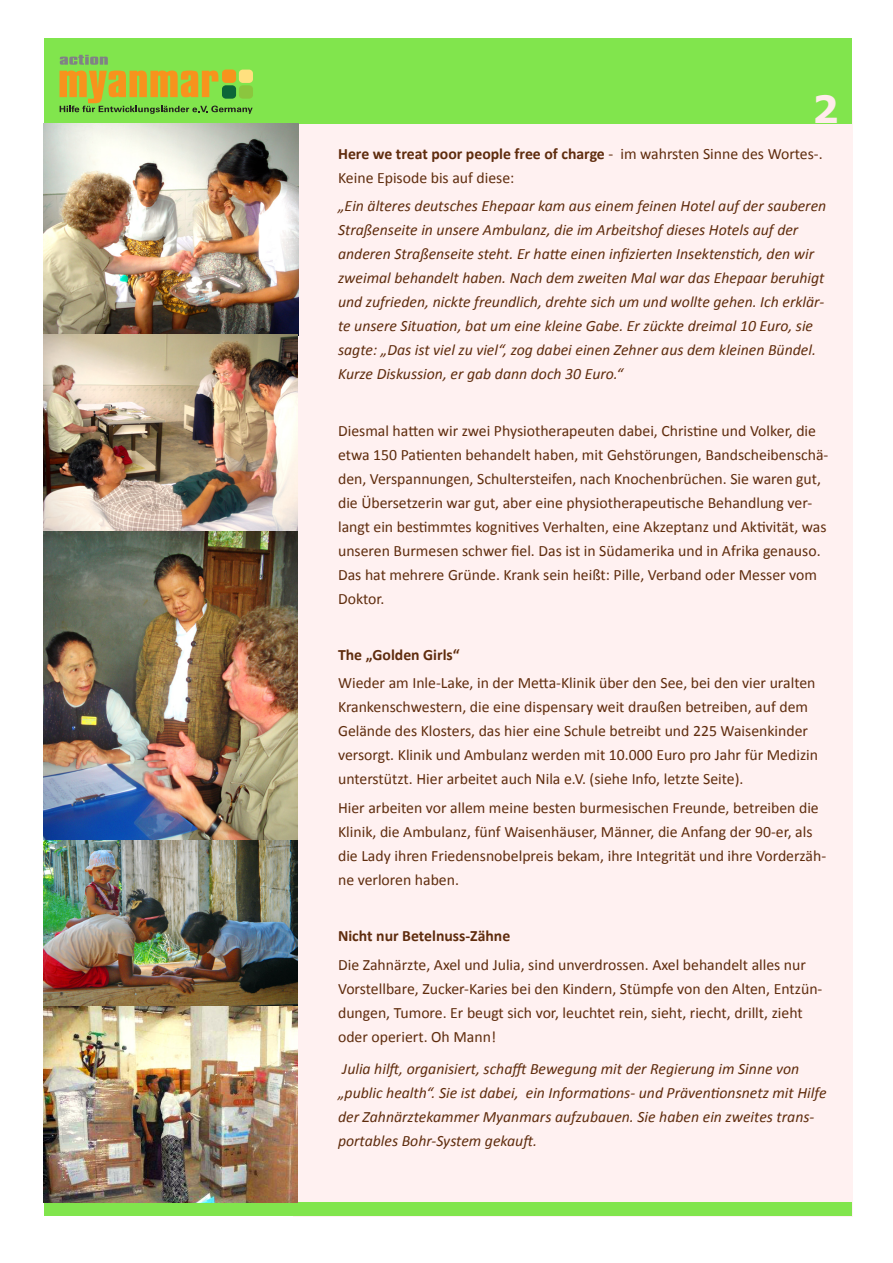
<style>
.page{position:relative;width:893px;height:1263px;background:#fff}
.page>*{position:absolute;margin:0;border:0;box-sizing:border-box;transform-origin:0 0}
.t1{font:700 37.5px "Verdana";color:#ffebec}
.t2{font:15.75px/24px "Calibri";color:#5f2c0d}
.t3{font:italic 15.75px/24px "Calibri";color:#5f2c0d}
.t4{font:700 15.75px "Calibri";color:#5f2c0d}
.s1{font-weight:700}
</style>
<div class="page">
<div style="left:294px;top:110px;width:559px;height:1106px;background:#ffebec"></div>
<div style="left:44px;top:38px;width:808px;height:85px;background:#81e54d"></div>
<div style="left:44px;top:1203px;width:808px;height:13px;background:#81e54d"></div>
<div style="left:239px;top:70px;width:14px;height:13px;background:#ffe07f;border-radius:4px"></div>
<div style="left:222px;top:70px;width:14px;height:13px;background:#f7931d;border-radius:4px"></div>
<svg style="left:60px;top:71px;width:193px;height:43px"></svg>
<svg style="left:60px;top:55px;width:48px;height:10px"></svg>
<img style="left:44px;top:123px;width:254px;height:1080px">
<p class="t1" style="left:812px;top:83px;width:28px">2</p>
<p class="t2" style="left:338px;top:142px;width:486px"><span class="s1">Here we treat poor people free of charge</span> - im wahrsten Sinne des Wortes-.<br>Keine Episode bis auf diese:</p>
<p class="t3" style="left:338px;top:193px;width:490px">„Ein älteres deutsches Ehepaar kam aus einem feinen Hotel auf der sauberen Straßenseite in unsere Ambulanz, die im Arbeitshof dieses Hotels auf der anderen Straßenseite steht. Er hatte einen infizierten Insektenstich, den wir zweimal behandelt haben. Nach dem zweiten Mal war das Ehepaar beruhigt und zufrieden, nickte freundlich, drehte sich um und wollte gehen. Ich erklär&shy;te unsere Situation, bat um eine kleine Gabe. Er zückte dreimal 10 Euro, sie sagte: „Das ist viel zu viel“, zog dabei einen Zehner aus dem kleinen Bündel.<br>Kurze Diskussion, er gab dann doch 30 Euro.“</p>
<p class="t2" style="left:338px;top:418px;width:492px">Diesmal hatten wir zwei Physiotherapeuten dabei, Christine und Volker, die etwa 150 Patienten behandelt haben, mit Gehstörungen, Bandscheibenschä&shy;den, Verspannungen, Schultersteifen, nach Knochenbrüchen. Sie waren gut, die Übersetzerin war gut, aber eine physiotherapeutische Behandlung ver&shy;langt ein bestimmtes kognitives Verhalten, eine Akzeptanz und Aktivität, was unseren Burmesen schwer fiel. Das ist in Südamerika und in Afrika genauso.<br>Das hat mehrere Gründe. Krank sein heißt: Pille, Verband oder Messer vom Doktor.</p>
<p class="t4" style="left:338px;top:645px;width:123px">The „Golden Girls“</p>
<p class="t2" style="left:338px;top:671px;width:482px">Wieder am Inle-Lake, in der Metta-Klinik über den See, bei den vier uralten Krankenschwestern, die eine dispensary weit draußen betreiben, auf dem Gelände des Klosters, das hier eine Schule betreibt und 225 Waisenkinder versorgt. Klinik und Ambulanz werden mit 10.000 Euro pro Jahr für Medizin unterstützt. Hier arbeitet auch Nila e.V. (siehe Info, letzte Seite).</p>
<p class="t2" style="left:338px;top:795px;width:490px">Hier arbeiten vor allem meine besten burmesischen Freunde, betreiben die Klinik, die Ambulanz, fünf Waisenhäuser, Männer, die Anfang der 90-er, als die Lady ihren Friedensnobelpreis bekam, ihre Integrität und ihre Vorderzäh&shy;ne verloren haben.</p>
<p class="t4" style="left:338px;top:926px;width:174px">Nicht nur Betelnuss-Zähne</p>
<p class="t2" style="left:338px;top:952px;width:486px">Die Zahnärzte, Axel und Julia, sind unverdrossen. Axel behandelt alles nur Vorstellbare, Zucker-Karies bei den Kindern, Stümpfe von den Alten, Entzün&shy;dungen, Tumore. Er beugt sich vor, leuchtet rein, sieht, riecht, drillt, zieht oder operiert. Oh Mann!</p>
<p class="t3" style="left:338px;top:1056px;width:490px">Julia hilft, organisiert, schafft Bewegung mit der Regierung im Sinne von „public health“. Sie ist dabei, ein Informations- und Präventionsnetz mit Hilfe der Zahnärztekammer Myanmars aufzubauen. Sie haben ein zweites trans&shy;portables Bohr-System gekauft.</p>
</div>
